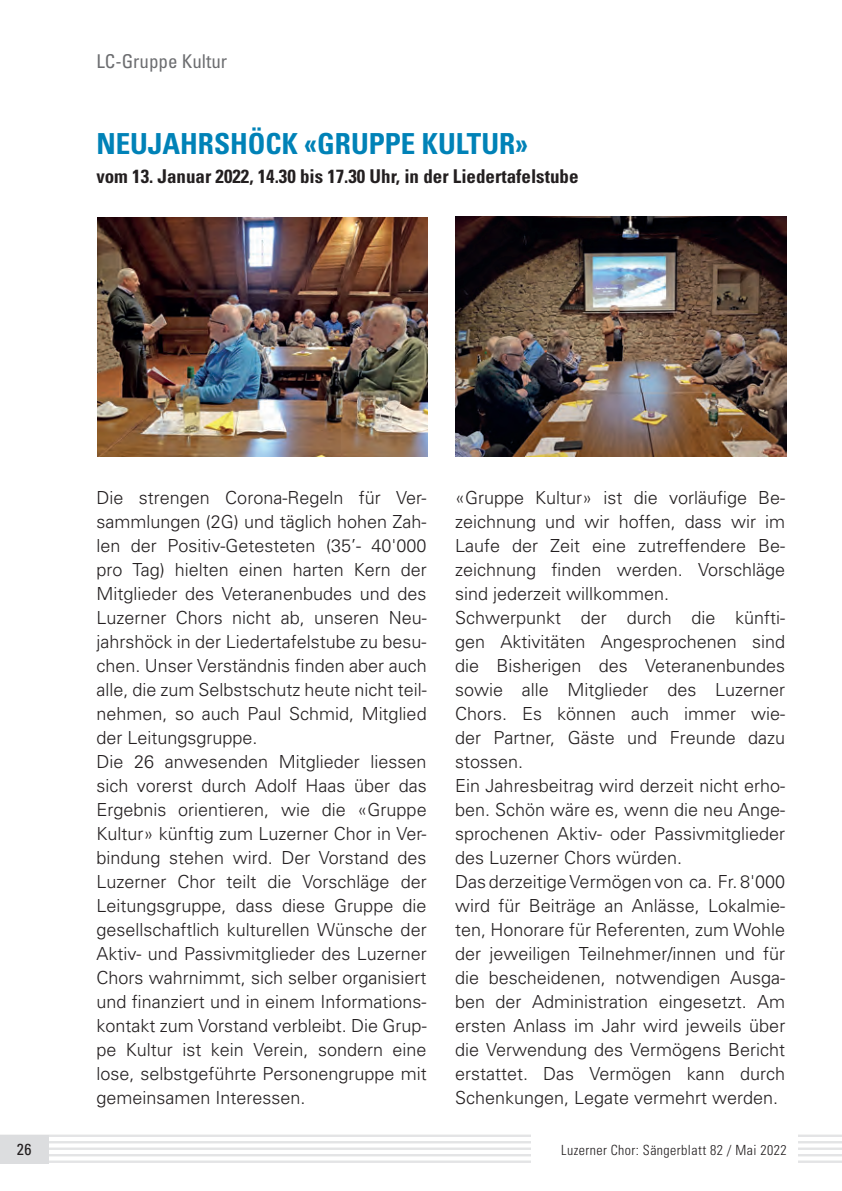
<style>
.page{position:relative;width:842px;height:1191px;background:#fff}
.page>*{position:absolute;margin:0;border:0;box-sizing:border-box;transform-origin:0 0}
.t1{font:700 condensed 29px "Univers";color:#0082b7}
.t2{font:700 condensed 19px "Univers";color:#231f20}
.t3{font:condensed 19px "Univers";color:#6c6d70}
.t4{font:300 18px/24px "Univers";color:#231f20}
.t5{font:condensed 16px "Univers";color:#231f20}
.t6{font:300 condensed 14px "Univers";letter-spacing:.03em;color:#231f20}
</style>
<div class="page">
<hr style="left:0;top:1141px;width:842px;height:2px;background:#d1d2d4">
<hr style="left:0;top:1134px;width:842px;height:3px;background:#d1d2d4">
<hr style="left:0;top:1147px;width:842px;height:3px;background:#d1d2d4">
<hr style="left:0;top:1154px;width:842px;height:2px;background:#d1d2d4">
<hr style="left:0;top:1160px;width:842px;height:2px;background:#d1d2d4">
<svg style="left:841px;top:1134px;width:1px;height:28px"></svg>
<div style="left:531px;top:1133px;width:267px;height:32px;background:#fff"></div>
<div style="left:0;top:1134px;width:48px;height:29px;background:#dcdddf"></div>
<img style="left:98px;top:217px;width:330px;height:239px">
<img style="left:455px;top:216px;width:331px;height:240px">
<p class="t3" style="left:96px;top:50px;width:132px">LC-Gruppe Kultur</p>
<h1 class="t1" style="left:96px;top:125px;width:433px">NEUJAHRSHÖCK «GRUPPE KULTUR»</h1>
<p class="t2" style="left:96px;top:165px;width:484px">vom 13. Januar 2022, 14.30 bis 17.30 Uhr, in der Liedertafelstube</p>
<p class="t4" style="left:96px;top:486px;width:332px">Die strengen Corona-Regeln für Ver&shy;sammlungen (2G) und täglich hohen Zah&shy;len der Positiv-Getesteten (35’- 40'000 pro Tag) hielten einen harten Kern der Mitglieder des Veteranenbudes und des Luzerner Chors nicht ab, unseren Neu&shy;jahrshöck in der Liedertafelstube zu besu&shy;chen. Unser Verständnis finden aber auch alle, die zum Selbstschutz heute nicht teil&shy;nehmen, so auch Paul Schmid, Mitglied der Leitungsgruppe.<br>Die 26 anwesenden Mitglieder liessen sich vorerst durch Adolf Haas über das Ergebnis orientieren, wie die «Gruppe Kultur» künftig zum Luzerner Chor in Ver&shy;bindung stehen wird. Der Vorstand des Luzerner Chor teilt die Vorschläge der Leitungsgruppe, dass diese Gruppe die gesellschaftlich kulturellen Wünsche der Aktiv- und Passivmitglieder des Luzerner Chors wahrnimmt, sich selber organisiert und finanziert und in einem Informations&shy;kontakt zum Vorstand verbleibt. Die Grup&shy;pe Kultur ist kein Verein, sondern eine lose, selbstgeführte Personengruppe mit gemeinsamen Interessen.</p>
<p class="t4" style="left:455px;top:485px;width:332px">«Gruppe Kultur» ist die vorläufige Be&shy;zeichnung und wir hoffen, dass wir im Laufe der Zeit eine zutreffendere Be&shy;zeichnung finden werden. Vorschläge sind jederzeit willkommen.<br>Schwerpunkt der durch die künfti&shy;gen Aktivitäten Angesprochenen sind die Bisherigen des Veteranenbundes sowie alle Mitglieder des Luzerner Chors. Es können auch immer wie&shy;der Partner, Gäste und Freunde dazu stossen.<br>Ein Jahresbeitrag wird derzeit nicht erho&shy;ben. Schön wäre es, wenn die neu Ange&shy;sprochenen Aktiv- oder Passivmitglieder des Luzerner Chors würden.<br>Das derzeitige Vermögen von ca. Fr. 8'000 wird für Beiträge an Anlässe, Lokalmie&shy;ten, Honorare für Referenten, zum Wohle der jeweiligen Teilnehmer/innen und für die bescheidenen, notwendigen Ausga&shy;ben der Administration eingesetzt. Am ersten Anlass im Jahr wird jeweils über die Verwendung des Vermögens Bericht erstattet. Das Vermögen kann durch Schenkungen, Legate vermehrt werden.</p>
<p class="t5" style="left:17px;top:1139px;width:16px">26</p>
<p class="t6" style="left:561px;top:1141px;width:227px">Luzerner Chor: Sängerblatt 82 / Mai 2022</p>
</div>
